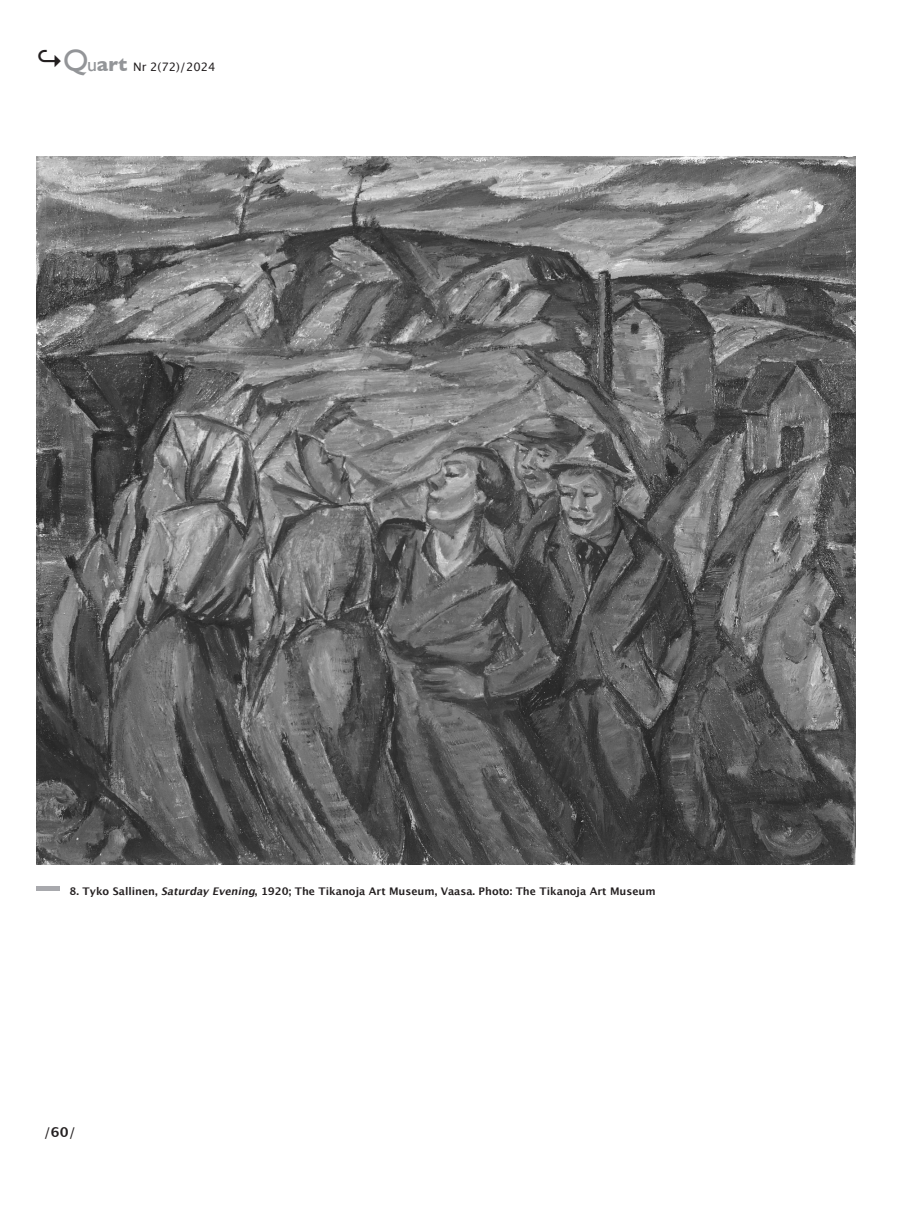
<style>
.page{position:relative;width:913px;height:1211px;background:#fff}
.page>*{position:absolute;margin:0;border:0;box-sizing:border-box;transform-origin:0 0}
.t1{font:13.5px "Lucida Grande";color:#231f20}
.t2{font:11.7px "Lucida Grande";color:#231f20}
.t3{font:700 10.5px "Lucida Grande";color:#231f20}
.s1{font-weight:700;font-size:27px}
.s2{font-family:"Gill Sans";font-size:30.9px;color:#939598}
.s3{font-family:"Gill Sans";font-size:19.8px;color:#939598}
.s4{font-family:"Gill Sans";font-weight:700;font-size:19.8px;color:#939598}
.s5{font-style:italic}
.s6{font-weight:700}
</style>
<div class="page">
<img style="left:36px;top:156px;width:819px;height:708px">
<div style="left:36px;top:885px;width:24px;height:5px;background:#a8a9ad"></div>
<p class="t2" style="left:36px;top:60px;width:181px"><span class="s1">↪</span><span class="s2">Q</span><span class="s3">u</span><span class="s4">art</span> Nr 2(72)/2024</p>
<p class="t3" style="left:70px;top:882px;width:587px">8. Tyko Sallinen, <span class="s5">Saturday Evening</span>, 1920; The Tikanoja Art Museum, Vaasa. Photo: The Tikanoja Art Museum</p>
<p class="t1" style="left:44px;top:1124px;width:33px">/<span class="s6">60</span>/</p>
</div>
